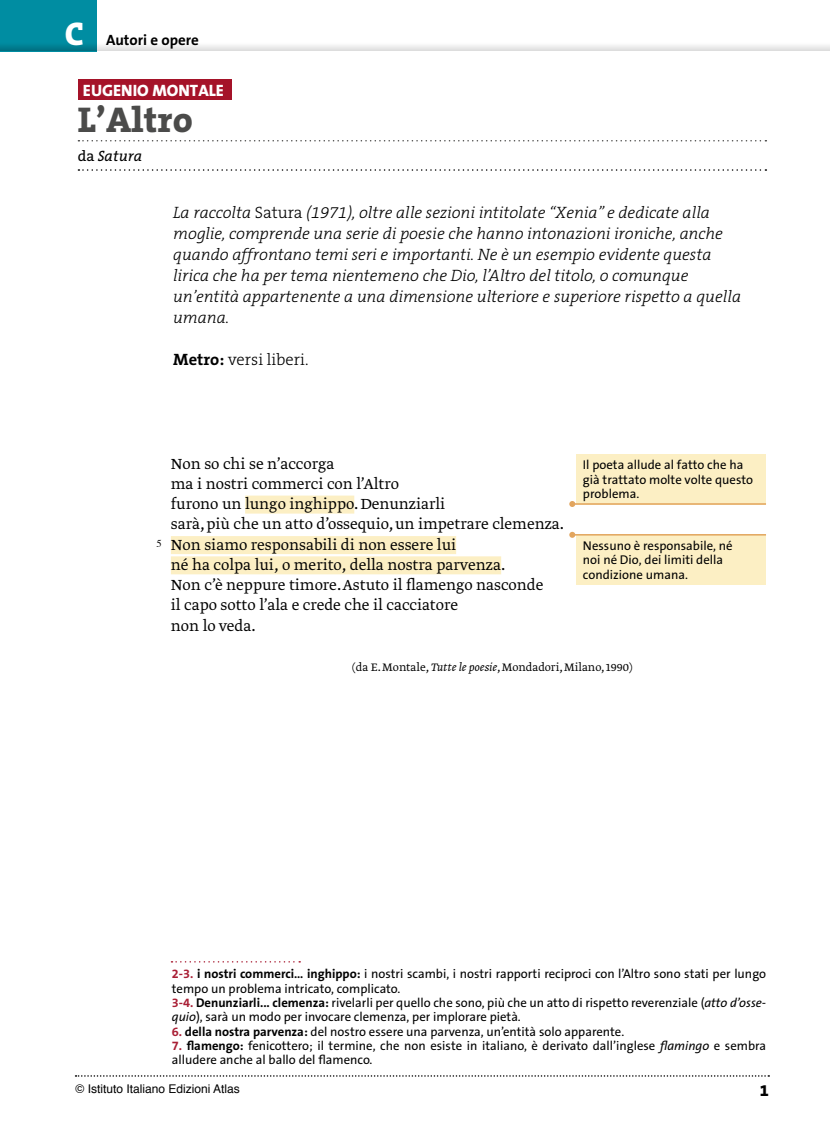
<style>
.page{position:relative;width:830px;height:1127px;background:#fff}
.page>*{position:absolute;margin:0;border:0;box-sizing:border-box;transform-origin:0 0}
.t1{font:800 36px "The Serif B8";color:#4b4b4a}
.t2{font:300 17.25px/20.2px "Greta Text Pro";color:#000}
.t3{font:italic 300 16.5px/21px "The Serif B3";color:#000}
.t4{font:300 16.5px "The Serif B3";color:#000}
.t5{font:800 16.5px "The Sans B8";color:#fff}
.t6{font:800 16.5px "The Sans B8";color:#000}
.t7{font:700 15px "The Sans B7";color:#000}
.t8{font:italic 15px "The Serif B5 Plain";color:#000}
.t9{font:12.75px/14.2px "The Sans B5 Plain";color:#000}
.t10{font:300 12.75px "Greta Text Pro";color:#000}
.t11{font:12px "Helvetica";color:#000}
.t12{font:10.5px "Times";color:#000}
.s1{font-family:"The Serif B8";font-weight:800;font-size:33px;color:#fff}
.s2{font-style:normal}
.s3{font-family:"The Serif B7";font-weight:700}
.s4{font-style:italic}
.s5{font-family:"The Sans B7";font-weight:700;color:#a91f35}
.s6{font-family:"The Sans B7";font-weight:700}
</style>
<div class="page">
<div style="left:97px;top:43px;width:732px;height:8px;background:#ececec"></div>
<div style="left:0;top:0;width:97px;height:51px;background:#008da2"></div>
<div style="left:0;top:43px;width:97px;height:8px;background:#007d90"></div>
<svg style="left:75px;top:1075px;width:693px;height:1px"></svg>
<svg style="left:171px;top:961px;width:129px;height:1px"></svg>
<div style="left:245px;top:495px;width:109px;height:18px;background:#fcefc4"></div>
<div style="left:171px;top:536px;width:285px;height:18px;background:#fcefc4"></div>
<div style="left:171px;top:556px;width:330px;height:18px;background:#fcefc4"></div>
<div style="left:576px;top:454px;width:189px;height:50px;background:#fcefc4"></div>
<hr style="left:572px;top:503px;width:193px;height:2px;background:#e2a55e">
<svg style="left:569px;top:501px;width:6px;height:6px"></svg>
<div style="left:576px;top:535px;width:189px;height:50px;background:#fcefc4"></div>
<hr style="left:572px;top:534px;width:193px;height:1px;background:#e2a55e">
<svg style="left:569px;top:532px;width:6px;height:6px"></svg>
<svg style="left:78px;top:140px;width:688px;height:1px"></svg>
<svg style="left:78px;top:169px;width:688px;height:2px"></svg>
<div style="left:79px;top:79px;width:153px;height:20px;background:#a51329"></div>
<p class="t7" style="left:65px;top:32px;width:135px"><span class="s1">C</span> Autori e opere</p>
<p class="t5" style="left:83px;top:81px;width:142px">EUGENIO MONTALE</p>
<h1 class="t1" style="left:78px;top:100px;width:117px">L’Altro</h1>
<p class="t8" style="left:78px;top:148px;width:66px"><span class="s2">da</span> Satura</p>
<p class="t3" style="left:173px;top:202px;width:569px">La raccolta <span class="s2">Satura</span> (1971), oltre alle sezioni intitolate “Xenia” e dedicate alla moglie, comprende una serie di poesie che hanno intonazioni ironiche, anche quando affrontano temi seri e importanti. Ne è un esempio evidente questa lirica che ha per tema nientemeno che Dio, l’Altro del titolo, o comunque un’entità appartenente a una dimensione ulteriore e superiore rispetto a quella umana.</p>
<p class="t4" style="left:173px;top:351px;width:137px"><span class="s3">Metro:</span> versi liberi.</p>
<p class="t12" style="left:156px;top:534px;width:7px">5</p>
<p class="t2" style="left:171px;top:454px;width:394px">Non so chi se n’accorga<br>ma i nostri commerci con l’Altro<br>furono un lungo inghippo. Denunziarli<br>sarà, più che un atto d’ossequio, un impetrare clemenza.<br>Non siamo responsabili di non essere lui<br>né ha colpa lui, o merito, della nostra parvenza.<br>Non c’è neppure timore. Astuto il flamengo nasconde<br>il capo sotto l’ala e crede che il cacciatore<br>non lo veda.</p>
<p class="t10" style="left:352px;top:660px;width:282px">(da E. Montale, <span class="s4">Tutte le poesie</span>, Mondadori, Milano, 1990)</p>
<p class="t9" style="left:582px;top:459px;width:172px">Il poeta allude al fatto che ha già trattato molte volte questo problema.</p>
<p class="t9" style="left:582px;top:539px;width:151px">Nessuno è responsabile, né noi né Dio, dei limiti della condizione umana.</p>
<p class="t9" style="left:172px;top:968px;width:595px"><span class="s5">2-3.</span> <span class="s6">i nostri commerci… inghippo:</span> i nostri scambi, i nostri rapporti reciproci con l’Altro sono stati per lungo tempo un problema intricato, complicato.<br><span class="s5">3-4.</span> <span class="s6">Denunziarli... clemenza:</span> rivelarli per quello che sono, più che un atto di rispetto reverenziale (<span class="s4">atto d’osse&shy;quio</span>), sarà un modo per invocare clemenza, per implorare pietà.</p>
<p class="t9" style="left:172px;top:1025px;width:454px"><span class="s5">6.</span> <span class="s6">della nostra parvenza:</span> del nostro essere una parvenza, un’entità solo apparente.</p>
<p class="t9" style="left:172px;top:1039px;width:595px"><span class="s5">7.</span> <span class="s6">flamengo:</span> fenicottero; il termine, che non esiste in italiano, è derivato dall’inglese <span class="s4">flamingo</span> e sembra alludere anche al ballo del flamenco.</p>
<p class="t11" style="left:75px;top:1080px;width:166px">© Istituto Italiano Edizioni Atlas</p>
<p class="t6" style="left:759px;top:1081px;width:11px">1</p>
</div>
